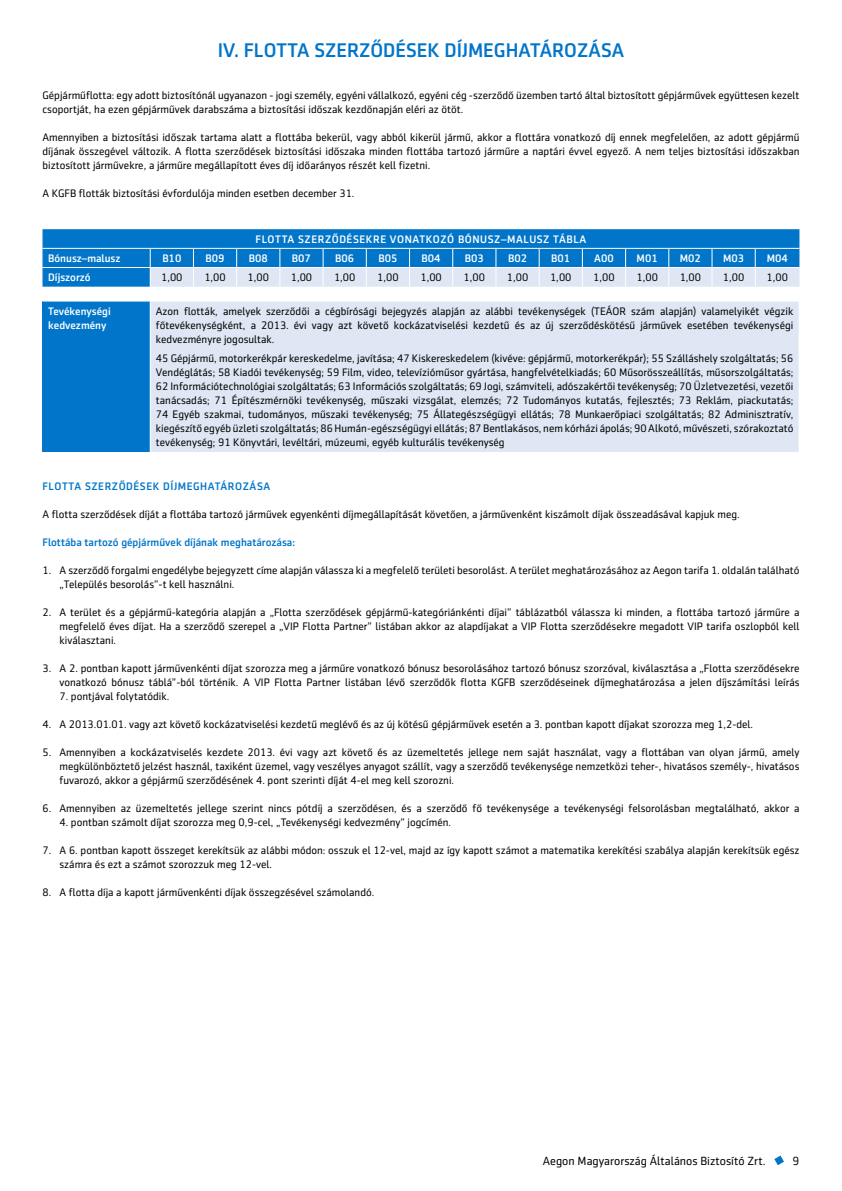
<style>
.page{position:relative;width:842px;height:1191px;background:#fff}
.page>*{position:absolute;margin:0;border:0;box-sizing:border-box;transform-origin:0 0}
.t1{font:500 20px "Sentico Sans DT";color:#0075c9}
.t2{font:12px "Sentico Sans DT";color:#000}
.t3{font:11px/14px "Sentico Sans DT";color:#000;text-align:justify}
.t4{font:500 11px/14px "Sentico Sans DT";color:#fff}
.t5{font:500 11px "Sentico Sans DT";color:#0075c9}
.t6{font:500 11px "Sentico Sans DT";letter-spacing:.05em;color:#fff}
.t7{font:500 11px "Sentico Sans DT";letter-spacing:.05em;color:#0075c9}
</style>
<div class="page">
<svg style="left:774px;top:1155px;width:10px;height:10px"></svg>
<svg style="left:43px;top:229px;width:756px;height:58px;fill:#0075c9"></svg>
<hr style="left:43px;top:248px;width:107px;height:1px;background:#fff">
<hr style="left:150px;top:248px;width:43px;height:1px;background:#fff">
<hr style="left:193px;top:248px;width:44px;height:1px;background:#fff">
<hr style="left:237px;top:248px;width:43px;height:1px;background:#fff">
<hr style="left:280px;top:248px;width:43px;height:1px;background:#fff">
<hr style="left:323px;top:248px;width:43px;height:1px;background:#fff">
<hr style="left:366px;top:248px;width:43px;height:1px;background:#fff">
<hr style="left:409px;top:248px;width:44px;height:1px;background:#fff">
<hr style="left:453px;top:248px;width:43px;height:1px;background:#fff">
<hr style="left:496px;top:248px;width:43px;height:1px;background:#fff">
<hr style="left:539px;top:248px;width:43px;height:1px;background:#fff">
<hr style="left:582px;top:248px;width:44px;height:1px;background:#fff">
<hr style="left:626px;top:248px;width:43px;height:1px;background:#fff">
<hr style="left:669px;top:248px;width:43px;height:1px;background:#fff">
<hr style="left:712px;top:248px;width:43px;height:1px;background:#fff">
<hr style="left:755px;top:248px;width:44px;height:1px;background:#fff">
<hr style="left:43px;top:267px;width:107px;height:1px;background:#fff">
<svg style="left:150px;top:249px;width:649px;height:38px"></svg>
<div style="left:43px;top:301px;width:107px;height:151px;background:#0075c9"></div>
<div style="left:150px;top:301px;width:649px;height:151px;background:#dee7f3"></div>
<hr style="left:43px;top:301px;width:107px;height:1px;background:#fff">
<hr style="left:150px;top:301px;width:649px;height:1px;background:#fff">
<hr style="left:150px;top:301px;width:1px;height:151px;background:#fff">
<h1 class="t1" style="left:218px;top:39px;width:408px">IV. FLOTTA SZERZŐDÉSEK DÍJMEGHATÁROZÁSA</h1>
<p class="t3" style="left:43px;top:88px;width:758px">Gépjárműflotta: egy adott biztosítónál ugyanazon - jogi személy, egyéni vállalkozó, egyéni cég -szerződő üzemben tartó által biztosított gépjárművek együttesen kezelt csoportját, ha ezen gépjárművek darabszáma a biztosítási időszak kezdőnapján eléri az ötöt.</p>
<p class="t3" style="left:43px;top:130px;width:758px">Amennyiben a biztosítási időszak tartama alatt a flottába bekerül, vagy abból kikerül jármű, akkor a flottára vonatkozó díj ennek megfelelően, az adott gépjármű díjának összegével változik. A flotta szerződések biztosítási időszaka minden flottába tartozó járműre a naptári évvel egyező. A nem teljes biztosítási időszakban biztosított járművekre, a járműre megállapított éves díj időarányos részét kell fizetni.</p>
<p class="t3" style="left:43px;top:186px;width:313px">A KGFB flották biztosítási évfordulója minden esetben december 31.</p>
<p class="t6" style="left:256px;top:233px;width:332px">FLOTTA SZERZŐDÉSEKRE VONATKOZÓ BÓNUSZ–MALUSZ TÁBLA</p>
<p class="t4" style="left:48px;top:251px;width:74px">Bónusz–malusz</p>
<p class="t4" style="left:162px;top:251px;width:21px">B10</p>
<p class="t4" style="left:206px;top:251px;width:21px">B09</p>
<p class="t4" style="left:249px;top:251px;width:21px">B08</p>
<p class="t4" style="left:292px;top:251px;width:21px">B07</p>
<p class="t4" style="left:335px;top:251px;width:21px">B06</p>
<p class="t4" style="left:378px;top:251px;width:21px">B05</p>
<p class="t4" style="left:422px;top:251px;width:21px">B04</p>
<p class="t4" style="left:465px;top:251px;width:21px">B03</p>
<p class="t4" style="left:508px;top:251px;width:21px">B02</p>
<p class="t4" style="left:551px;top:251px;width:21px">B01</p>
<p class="t4" style="left:594px;top:251px;width:21px">A00</p>
<p class="t4" style="left:637px;top:251px;width:23px">M01</p>
<p class="t4" style="left:680px;top:251px;width:23px">M02</p>
<p class="t4" style="left:723px;top:251px;width:23px">M03</p>
<p class="t4" style="left:767px;top:251px;width:23px">M04</p>
<p class="t4" style="left:48px;top:270px;width:44px">Díjszorzó</p>
<p class="t3" style="left:161px;top:270px;width:23px">1,00</p>
<p class="t3" style="left:204px;top:270px;width:23px">1,00</p>
<p class="t3" style="left:248px;top:270px;width:23px">1,00</p>
<p class="t3" style="left:291px;top:270px;width:23px">1,00</p>
<p class="t3" style="left:334px;top:270px;width:23px">1,00</p>
<p class="t3" style="left:377px;top:270px;width:23px">1,00</p>
<p class="t3" style="left:420px;top:270px;width:23px">1,00</p>
<p class="t3" style="left:464px;top:270px;width:23px">1,00</p>
<p class="t3" style="left:507px;top:270px;width:23px">1,00</p>
<p class="t3" style="left:550px;top:270px;width:23px">1,00</p>
<p class="t3" style="left:593px;top:270px;width:23px">1,00</p>
<p class="t3" style="left:636px;top:270px;width:23px">1,00</p>
<p class="t3" style="left:680px;top:270px;width:23px">1,00</p>
<p class="t3" style="left:723px;top:270px;width:23px">1,00</p>
<p class="t3" style="left:767px;top:270px;width:23px">1,00</p>
<p class="t4" style="left:48px;top:304px;width:64px">Tevékenységi kedvezmény</p>
<p class="t3" style="left:156px;top:304px;width:639px">Azon flották, amelyek szerződői a cégbírósági bejegyzés alapján az alábbi tevékenységek (TEÁOR szám alapján) valamelyikét végzik főtevékenységként, a 2013. évi vagy azt követő kockázatviselési kezdetű és az új szerződéskötésű járművek esetében tevékenységi kedvezményre jogosultak.</p>
<p class="t3" style="left:156px;top:351px;width:639px">45 Gépjármű, motorkerékpár kereskedelme, javítása; 47 Kiskereskedelem (kivéve: gépjármű, motorkerékpár); 55 Szálláshely szolgáltatás; 56<br>Vendéglátás; 58 Kiadói tevékenység; 59 Film, video, televízióműsor gyártása, hangfelvételkiadás; 60 Műsorösszeállítás, műsorszolgáltatás; 62 Információtechnológiai szolgáltatás; 63 Információs szolgáltatás; 69 Jogi, számviteli, adószakértői tevékenység; 70 Üzletvezetési, vezetői tanácsadás; 71 Építészmérnöki tevékenység, műszaki vizsgálat, elemzés; 72 Tudományos kutatás, fejlesztés; 73 Reklám, piackutatás; 74 Egyéb szakmai, tudományos, műszaki tevékenység; 75 Állategészségügyi ellátás; 78 Munkaerőpiaci szolgáltatás; 82 Adminisztratív, kiegészítő egyéb üzleti szolgáltatás; 86 Humán-egészségügyi ellátás; 87 Bentlakásos, nem kórházi ápolás; 90 Alkotó, művészeti, szórakoztató tevékenység; 91 Könyvtári, levéltári, múzeumi, egyéb kulturális tevékenység</p>
<p class="t7" style="left:43px;top:480px;width:229px">FLOTTA SZERZŐDÉSEK DÍJMEGHATÁROZÁSA</p>
<p class="t3" style="left:43px;top:507px;width:699px">A flotta szerződések díját a flottába tartozó járművek egyenkénti díjmegállapítását követően, a járművenként kiszámolt díjak összeadásával kapjuk meg.</p>
<p class="t5" style="left:43px;top:536px;width:254px">Flottába tartozó gépjárművek díjának meghatározása:</p>
<p class="t3" style="left:60px;top:563px;width:741px;text-indent:-17px">1. A szerződő forgalmi engedélybe bejegyzett címe alapján válassza ki a megfelelő területi besorolást. A terület meghatározásához az Aegon tarifa 1. oldalán található „Település besorolás”-t kell használni.</p>
<p class="t3" style="left:60px;top:605px;width:741px;text-indent:-17px">2. A terület és a gépjármű-kategória alapján a „Flotta szerződések gépjármű-kategóriánkénti díjai” táblázatból válassza ki minden, a flottába tartozó járműre a megfelelő éves díjat. Ha a szerződő szerepel a „VIP Flotta Partner” listában akkor az alapdíjakat a VIP Flotta szerződésekre megadott VIP tarifa oszlopból kell kiválasztani.</p>
<p class="t3" style="left:43px;top:661px;width:758px;text-align:right">3. A 2. pontban kapott járművenkénti díjat szorozza meg a járműre vonatkozó bónusz besorolásához tartozó bónusz szorzóval, kiválasztása a „Flotta szerződésekre vonatkozó bónusz táblá”-ból történik. A VIP Flotta Partner listában lévő szerződők flotta KGFB szerződéseinek díjmeghatározása a jelen díjszámítási leírás</p>
<p class="t3" style="left:60px;top:689px;width:111px">7. pontjával folytatódik.</p>
<p class="t3" style="left:43px;top:717px;width:712px">4. A 2013.01.01. vagy azt követő kockázatviselési kezdetű meglévő és az új kötésű gépjárművek esetén a 3. pontban kapott díjakat szorozza meg 1,2-del.</p>
<p class="t3" style="left:60px;top:745px;width:741px;text-indent:-17px">5. Amennyiben a kockázatviselés kezdete 2013. évi vagy azt követő és az üzemeltetés jellege nem saját használat, vagy a flottában van olyan jármű, amely megkülönböztető jelzést használ, taxiként üzemel, vagy veszélyes anyagot szállít, vagy a szerződő tevékenysége nemzetközi teher-, hivatásos személy-, hivatásos fuvarozó, akkor a gépjármű szerződésének 4. pont szerinti díját 4-el meg kell szorozni.</p>
<p class="t3" style="left:43px;top:801px;width:758px">6. Amennyiben az üzemeltetés jellege szerint nincs pótdíj a szerződésen, és a szerződő fő tevékenysége a tevékenységi felsorolásban megtalálható, akkor a</p>
<p class="t3" style="left:60px;top:815px;width:393px">4. pontban számolt díjat szorozza meg 0,9-cel, „Tevékenységi kedvezmény” jogcímén.</p>
<p class="t3" style="left:60px;top:843px;width:741px;text-indent:-17px">7. A 6. pontban kapott összeget kerekítsük az alábbi módon: osszuk el 12-vel, majd az így kapott számot a matematika kerekítési szabálya alapján kerekítsük egész számra és ezt a számot szorozzuk meg 12-vel.</p>
<p class="t3" style="left:43px;top:885px;width:333px">8. A flotta díja a kapott járművenkénti díjak összegzésével számolandó.</p>
<p class="t2" style="left:543px;top:1154px;width:224px">Aegon Magyarország Általános Biztosító Zrt.</p>
<p class="t2" style="left:793px;top:1154px;width:8px">9</p>
</div>
